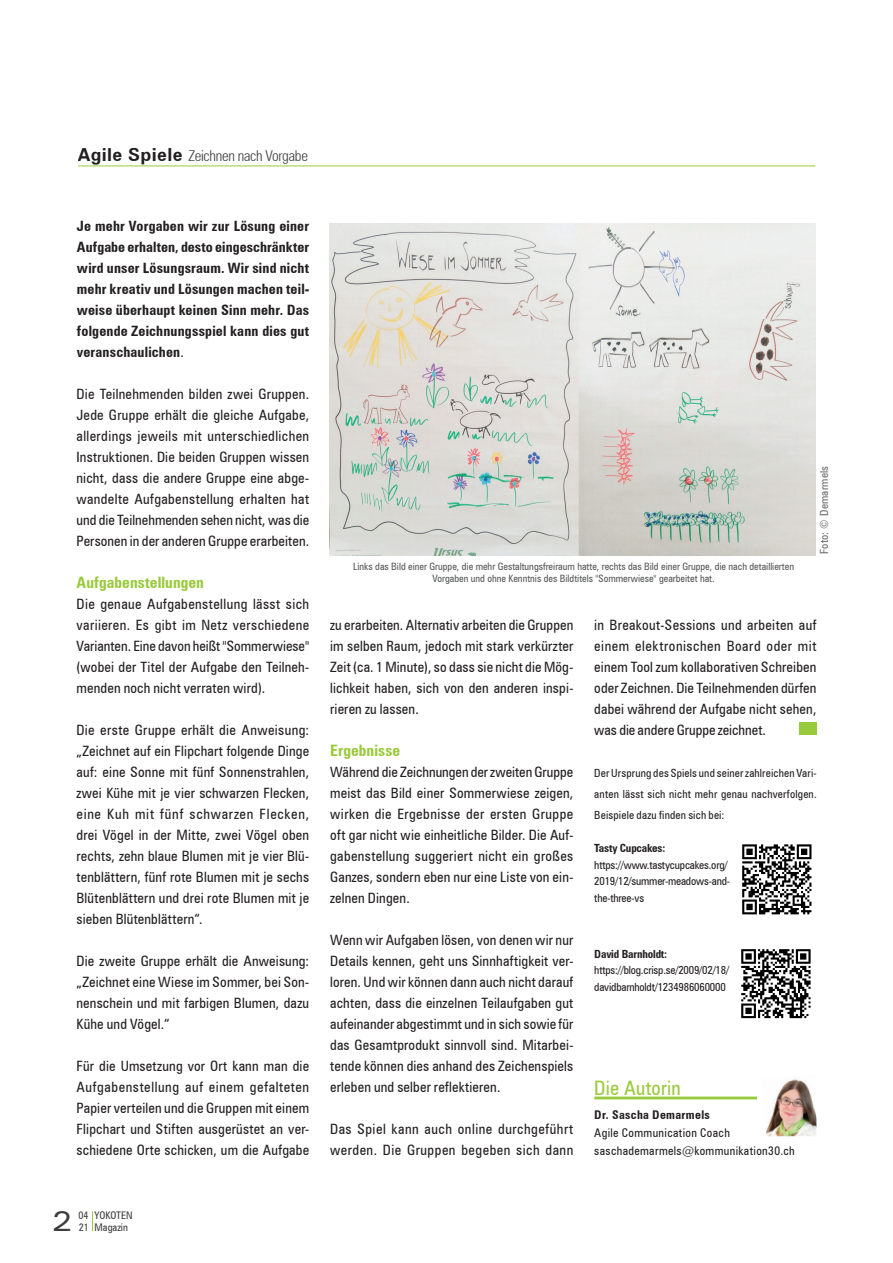
<style>
.page{position:relative;width:893px;height:1263px;background:#fff}
.page>*{position:absolute;margin:0;border:0;box-sizing:border-box;transform-origin:0 0}
.t1{font:expanded 27.75px "Zurich BT";color:#3e3e3f}
.t2{font:condensed 19.95px "Zurich BT";letter-spacing:.01em;color:#99ca3b}
.t3{font:700 condensed 15.75px "Zurich BT";letter-spacing:.005em;color:#99ca3b}
.t4{font:300 condensed 15px "Zurich BT";letter-spacing:-.02em;color:#3e3e3f}
.t5{font:condensed 14.25px/21px "Zurich BT";letter-spacing:.015em;color:#231f20;text-align:justify}
.t6{font:700 condensed 14.25px/21px "Zurich BT";letter-spacing:.01em;color:#231f20;text-align:justify}
.t7{font:condensed 14.25px/21px "Zurich BT";letter-spacing:.035em;color:#231f20}
.t8{font:condensed 12px/18px "Zurich BT";letter-spacing:.03em;color:#231f20}
.t9{font:700 condensed 12px "Zurich BT";letter-spacing:.03em;color:#231f20}
.t10{font:condensed 11.25px/16.5px "Zurich BT";letter-spacing:-.015em;color:#231f20}
.t11{font:700 condensed 11.25px "Zurich BT";letter-spacing:-.015em;color:#231f20}
.t12{font:condensed 11.25px "Zurich BT";letter-spacing:.02em;color:#6c6d70}
.t13{font:condensed 10.5px/12px "Zurich BT";color:#3e3e3f}
.t14{font:condensed 10.2px/12.1px "Zurich BT";color:#57585a;text-align:center}
.s1{font-weight:700;font-stretch:normal;font-size:18px;color:#231f20}
.s2{font-weight:400}
</style>
<div class="page">
<div style="left:77px;top:147px;width:739px;height:21px;border:1px solid #fff"></div>
<svg style="left:799px;top:722px;width:17px;height:13px"></svg>
<hr style="left:594px;top:1096px;width:222px;height:3px;background:#99ca3b">
<div style="left:757px;top:1074px;width:59px;height:62px;background:#fff"></div>
<img style="left:766px;top:1079px;width:50px;height:57px">
<img style="left:330px;top:224px;width:486px;height:331px">
<img style="left:741px;top:949px;width:70px;height:70px">
<img style="left:742px;top:844px;width:70px;height:71px">
<svg style="left:92px;top:1211px;width:1px;height:20px"></svg>
<p class="t4" style="left:78px;top:147px;width:232px"><span class="s1">Agile Spiele</span> Zeichnen nach Vorgabe</p>
<p class="t6" style="left:77px;top:215px;width:234px">Je mehr Vorgaben wir zur Lösung einer Aufgabe erhalten, desto eingeschränkter wird unser Lösungsraum. Wir sind nicht mehr kreativ und Lösungen machen teil&shy;weise überhaupt keinen Sinn mehr. Das folgende Zeichnungsspiel kann dies gut veranschaulichen<span class="s2">.</span></p>
<p class="t5" style="left:77px;top:383px;width:234px">Die Teilnehmenden bilden zwei Gruppen.<br>Jede Gruppe erhält die gleiche Aufgabe, allerdings jeweils mit unterschiedlichen Instruktionen. Die beiden Gruppen wissen nicht, dass die andere Gruppe eine abge&shy;wandelte Aufgabenstellung erhalten hat und die Teilnehmenden sehen nicht, was die Personen in der anderen Gruppe erarbeiten.</p>
<p class="t3" style="left:77px;top:573px;width:129px">Aufgabenstellungen</p>
<p class="t5" style="left:77px;top:593px;width:234px">Die genaue Aufgabenstellung lässt sich variieren. Es gibt im Netz verschiedene Varianten. Eine davon heißt "Sommerwiese" (wobei der Titel der Aufgabe den Teilneh&shy;menden noch nicht verraten wird).</p>
<p class="t5" style="left:77px;top:719px;width:234px">Die erste Gruppe erhält die Anweisung: „Zeichnet auf ein Flipchart folgende Dinge auf: eine Sonne mit fünf Sonnenstrahlen, zwei Kühe mit je vier schwarzen Flecken, eine Kuh mit fünf schwarzen Flecken, drei Vögel in der Mitte, zwei Vögel oben rechts, zehn blaue Blumen mit je vier Blü&shy;tenblättern, fünf rote Blumen mit je sechs Blütenblättern und drei rote Blumen mit je sieben Blütenblättern“.</p>
<p class="t5" style="left:77px;top:950px;width:234px">Die zweite Gruppe erhält die Anweisung: „Zeichnet eine Wiese im Sommer, bei Son&shy;nenschein und mit farbigen Blumen, dazu Kühe und Vögel.“</p>
<p class="t5" style="left:77px;top:1055px;width:234px">Für die Umsetzung vor Ort kann man die Aufgabenstellung auf einem gefalteten Papier verteilen und die Gruppen mit einem Flipchart und Stiften ausgerüstet an ver&shy;schiedene Orte schicken, um die Aufgabe</p>
<p class="t14" style="left:353px;top:560px;width:442px">Links das Bild einer Gruppe, die mehr Gestaltungsfreiraum hatte, rechts das Bild einer Gruppe, die nach detaillierten<br>Vorgaben und ohne Kenntnis des Bildtitels "Sommerwiese" gearbeitet hat.</p>
<p class="t12" style="left:817px;top:554px;width:90px;rotate:-90deg">Foto: © Demarmels</p>
<p class="t5" style="left:330px;top:614px;width:245px">zu erarbeiten. Alternativ arbeiten die Gruppen im selben Raum, jedoch mit stark verkürzter Zeit (ca. 1 Minute), so dass sie nicht die Mög&shy;lichkeit haben, sich von den anderen inspi&shy;rieren zu lassen.</p>
<p class="t3" style="left:330px;top:741px;width:71px">Ergebnisse</p>
<p class="t5" style="left:330px;top:761px;width:245px">Während die Zeichnungen der zweiten Gruppe meist das Bild einer Sommerwiese zeigen, wirken die Ergebnisse der ersten Gruppe oft gar nicht wie einheitliche Bilder. Die Auf&shy;gabenstellung suggeriert nicht ein großes Ganzes, sondern eben nur eine Liste von ein&shy;zelnen Dingen.</p>
<p class="t5" style="left:330px;top:929px;width:245px">Wenn wir Aufgaben lösen, von denen wir nur Details kennen, geht uns Sinnhaftigkeit ver&shy;loren. Und wir können dann auch nicht darauf achten, dass die einzelnen Teilaufgaben gut aufeinander abgestimmt und in sich sowie für das Gesamtprodukt sinnvoll sind. Mitarbei&shy;tende können dies anhand des Zeichenspiels erleben und selber reflektieren.</p>
<p class="t7" style="left:330px;top:1118px;width:245px">Das Spiel kann auch online durchgeführt werden. Die Gruppen begeben sich dann</p>
<p class="t5" style="left:594px;top:614px;width:224px">in Breakout-Sessions und arbeiten auf einem elektronischen Board oder mit einem Tool zum kollaborativen Schreiben oder Zeichnen. Die Teilnehmenden dürfen dabei während der Aufgabe nicht sehen, was die andere Gruppe zeichnet.</p>
<p class="t10" style="left:594px;top:762px;width:224px;line-height:21px;text-align:justify">Der Ursprung des Spiels und seiner zahlreichen Vari&shy;anten lässt sich nicht mehr genau nachverfolgen.<br>Beispiele dazu finden sich bei:</p>
<p class="t11" style="left:594px;top:841px;width:73px">Tasty Cupcakes:</p>
<p class="t10" style="left:594px;top:856px;width:137px">https://www.tastycupcakes.org/<br>2019/12/summer-meadows-and&shy;the-three-vs</p>
<p class="t11" style="left:594px;top:947px;width:74px">David Barnholdt:</p>
<p class="t10" style="left:594px;top:962px;width:136px">https://blog.crisp.se/2009/02/18/ davidbarnholdt/1234986060000</p>
<h2 class="t2" style="left:594px;top:1076px;width:88px">Die Autorin</h2>
<p class="t9" style="left:594px;top:1107px;width:117px">Dr. Sascha Demarmels</p>
<p class="t8" style="left:594px;top:1123px;width:202px">Agile Communication Coach saschademarmels@kommunikation30.ch</p>
<h1 class="t1" style="left:52px;top:1205px;width:22px">2</h1>
<p class="t13" style="left:79px;top:1209px;width:12px">04<br>21</p>
<p class="t13" style="left:95px;top:1209px;width:39px">YOKOTEN</p>
<p class="t13" style="left:95px;top:1221px;width:35px">Magazin</p>
</div>
